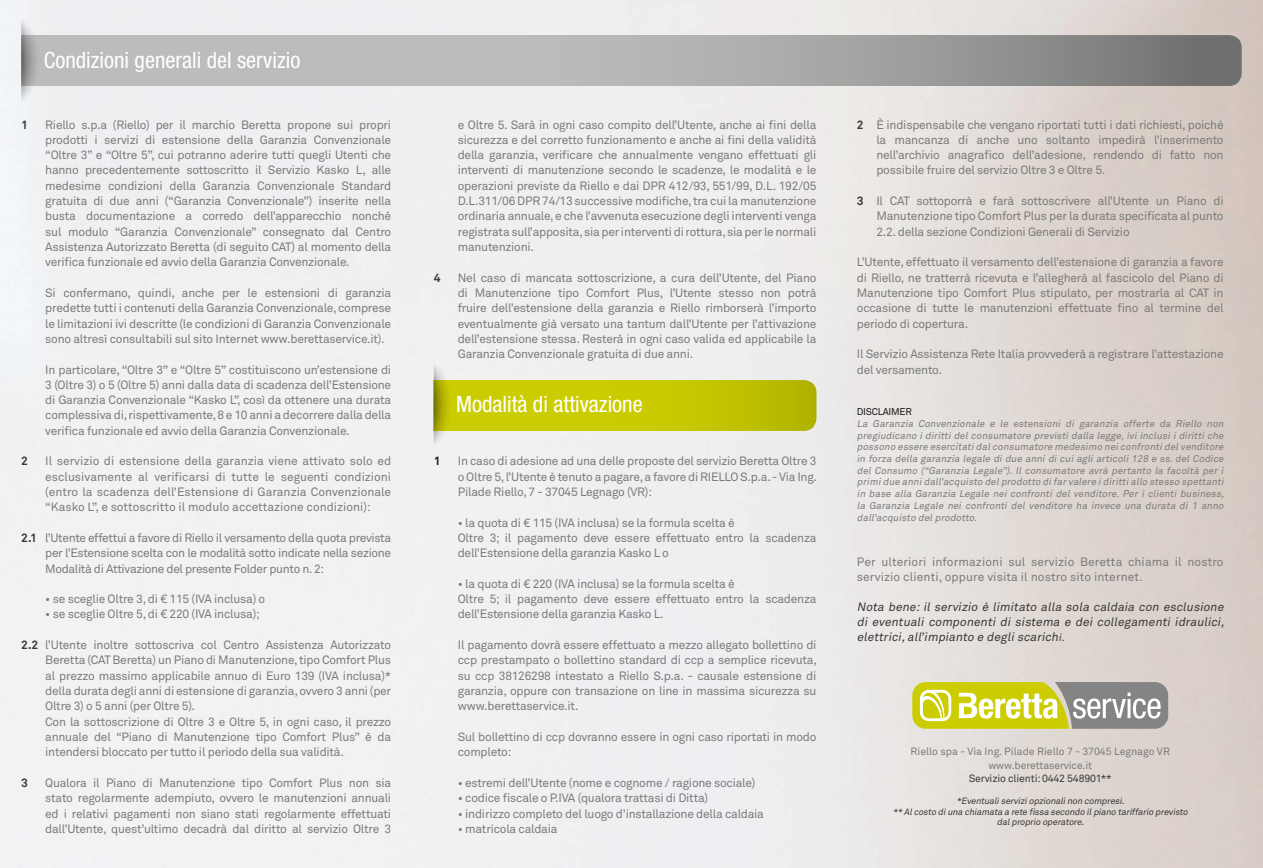
<style>
.page{position:relative;width:1263px;height:868px;background:#fff}
.page>*{position:absolute;margin:0;border:0;box-sizing:border-box;transform-origin:0 0}
.t1{font:condensed 22.5px "Helvetica Neue";color:#fff}
.t2{font:12px/15.3px "Akkurat Pro";letter-spacing:-.02em;color:#7b7b7a;text-align:justify}
.t3{font:italic 12px/15px "Akkurat Pro";color:#3a3938;text-align:justify}
.t4{font:12px/15px "Akkurat Pro";letter-spacing:.01em;color:#7b7b7a}
.t5{font:700 12px "Akkurat Pro";color:#3a3938}
.t6{font:700 12px "Akkurat Pro";color:#171715}
.t7{font:10.5px/13.5px "Akkurat Pro";color:#7b7b7a;text-align:center}
.t8{font:10.5px "Akkurat Pro";letter-spacing:-.015em;color:#3a3938}
.t9{font:italic 9.75px/11.7px "Akkurat Pro";color:#7b7b7a;text-align:justify}
.t10{font:9.75px "Akkurat Pro";letter-spacing:-.025em;color:#171715}
.t11{font:italic 9px/10.8px "Akkurat Pro";color:#3a3938;text-align:center}
.s1{font-weight:700;color:#3a3938}
.s2{font-size:10.5px}
</style>
<div class="page">
<img style="left:0;top:0;width:1263px;height:867px">
<svg style="left:40px;top:35px;width:832px;height:51px;background:#b7b7b7"></svg>
<svg style="left:872px;top:35px;width:370px;height:51px;background:#888887"></svg>
<img style="left:21px;top:19px;width:19px;height:83px">
<svg style="left:912px;top:682px;width:256px;height:46px"></svg>
<svg style="left:452px;top:380px;width:364px;height:51px;background:#c5c700"></svg>
<img style="left:434px;top:362px;width:18px;height:84px">
<h1 class="t1" style="left:44px;top:47px;width:258px">Condizioni generali del servizio</h1>
<p class="t5" style="left:21px;top:117px;width:8px">1</p>
<p class="t2" style="left:45px;top:117px;width:347px">Riello s.p.a (Riello) per il marchio Beretta propone sui propri prodotti i servizi di estensione della Garanzia Convenzionale “Oltre 3” e “Oltre 5”, cui potranno aderire tutti quegli Utenti che hanno precedentemente sottoscritto il Servizio Kasko L, alle medesime condizioni della Garanzia Convenzionale Standard gratuita di due anni (“Garanzia Convenzionale”) inserite nella busta documentazione a corredo dell’apparecchio nonché sul modulo “Garanzia Convenzionale” consegnato dal Centro Assistenza Autorizzato Beretta (di seguito CAT) al momento della verifica funzionale ed avvio della Garanzia Convenzionale.</p>
<p class="t2" style="left:45px;top:285px;width:347px">Si confermano, quindi, anche per le estensioni di garanzia predette tutti i contenuti della Garanzia Convenzionale, comprese le limitazioni ivi descritte (le condizioni di Garanzia Convenzionale sono altresì consultabili sul sito Internet www.berettaservice.it).</p>
<p class="t2" style="left:45px;top:362px;width:347px">In particolare, “Oltre 3” e “Oltre 5” costituiscono un’estensione di 3 (Oltre 3) o 5 (Oltre 5) anni dalla data di scadenza dell’Estensione di Garanzia Convenzionale “Kasko L”, così da ottenere una durata complessiva di, rispettivamente, 8 e 10 anni a decorrere dalla della verifica funzionale ed avvio della Garanzia Convenzionale.</p>
<p class="t5" style="left:21px;top:453px;width:8px">2</p>
<p class="t2" style="left:45px;top:454px;width:347px">Il servizio di estensione della garanzia viene attivato solo ed esclusivamente al verificarsi di tutte le seguenti condizioni (entro la scadenza dell’Estensione di Garanzia Convenzionale “Kasko L”, e sottoscritto il modulo accettazione condizioni):</p>
<p class="t2" style="left:45px;top:530px;width:347px;text-indent:-24px"><span class="s1">2.1</span> l’Utente effettui a favore di Riello il versamento della quota prevista per l’Estensione scelta con le modalità sotto indicate nella sezione Modalità di Attivazione del presente Folder punto n. 2:</p>
<p class="t2" style="left:45px;top:591px;width:222px">• se sceglie Oltre 3, di € 115 (IVA inclusa) o</p>
<p class="t2" style="left:45px;top:607px;width:216px">• se sceglie Oltre 5, di € 220 (IVA inclusa);</p>
<p class="t2" style="left:45px;top:637px;width:347px;text-align:left;text-indent:-24px"><span class="s1">2.2</span> l’Utente inoltre sottoscriva col Centro Assistenza Autorizzato Beretta (CAT Beretta) un Piano di Manutenzione, tipo Comfort Plus al prezzo massimo applicabile annuo di Euro 139 (IVA inclusa)* della durata degli anni di estensione di garanzia, ovvero 3 anni (per Oltre 3) o 5 anni (per Oltre 5).<br>Con la sottoscrizione di Oltre 3 e Oltre 5, in ogni caso, il prezzo annuale del “Piano di Manutenzione tipo Comfort Plus” è da intendersi bloccato per tutto il periodo della sua validità.</p>
<p class="t5" style="left:21px;top:775px;width:8px">3</p>
<p class="t2" style="left:45px;top:775px;width:347px">Qualora il Piano di Manutenzione tipo Comfort Plus non sia stato regolarmente adempiuto, ovvero le manutenzioni annuali ed i relativi pagamenti non siano stati regolarmente effettuati dall’Utente, quest’ultimo decadrà dal diritto al servizio Oltre 3</p>
<p class="t2" style="left:458px;top:117px;width:360px">e Oltre 5. Sarà in ogni caso compito dell’Utente, anche ai fini della sicurezza e del corretto funzionamento e anche ai fini della validità della garanzia, verificare che annualmente vengano effettuati gli interventi di manutenzione secondo le scadenze, le modalità e le operazioni previste da Riello e dai DPR 412/93, 551/99, D.L. 192/05<br>D.L.311/06 DPR 74/13 successive modifiche, tra cui la manutenzione ordinaria annuale, e che l’avvenuta esecuzione degli interventi venga registrata sull’apposita, sia per interventi di rottura, sia per le normali manutenzioni.</p>
<p class="t5" style="left:434px;top:270px;width:8px">4</p>
<p class="t2" style="left:458px;top:270px;width:360px">Nel caso di mancata sottoscrizione, a cura dell’Utente, del Piano di Manutenzione tipo Comfort Plus, l’Utente stesso non potrà fruire dell’estensione della garanzia e Riello rimborserà l’importo eventualmente già versato una tantum dall’Utente per l’attivazione dell’estensione stessa. Resterà in ogni caso valida ed applicabile la Garanzia Convenzionale gratuita di due anni.</p>
<h1 class="t1" style="left:456px;top:391px;width:188px">Modalità di attivazione</h1>
<p class="t6" style="left:434px;top:453px;width:8px">1</p>
<p class="t2" style="left:458px;top:454px;width:361px">In caso di adesione ad una delle proposte del servizio Beretta Oltre 3 o Oltre 5, l’Utente è tenuto a pagare, a favore di RIELLO S.p.a. - Via Ing.<br>Pilade Riello, 7 - 37045 Legnago (VR):</p>
<p class="t2" style="left:458px;top:515px;width:360px;text-align:left">• la quota di € 115 (IVA inclusa) se la formula scelta è<br>Oltre 3; il pagamento deve essere effettuato entro la scadenza dell’Estensione della garanzia Kasko L o</p>
<p class="t2" style="left:458px;top:576px;width:360px;text-align:left">• la quota di € 220 (IVA inclusa) se la formula scelta è<br>Oltre 5; il pagamento deve essere effettuato entro la scadenza dell’Estensione della garanzia Kasko L.</p>
<p class="t2" style="left:458px;top:637px;width:361px">Il pagamento dovrà essere effettuato a mezzo allegato bollettino di ccp prestampato o bollettino standard di ccp a semplice ricevuta, su ccp 38126298 intestato a Riello S.p.a. - causale estensione di garanzia, oppure con transazione on line in massima sicurezza su www.berettaservice.it.</p>
<p class="t2" style="left:458px;top:729px;width:360px">Sul bollettino di ccp dovranno essere in ogni caso riportati in modo completo:</p>
<p class="t2" style="left:458px;top:775px;width:299px">• estremi dell’Utente (nome e cognome / ragione sociale)</p>
<p class="t2" style="left:458px;top:790px;width:252px">• codice fiscale o P.IVA (qualora trattasi di Ditta)</p>
<p class="t2" style="left:458px;top:805px;width:308px">• indirizzo completo del luogo d’installazione della caldaia</p>
<p class="t2" style="left:458px;top:821px;width:101px">• matricola caldaia</p>
<p class="t2" style="left:876px;top:117px;width:349px;text-indent:-20px"><span class="s1">2</span> È indispensabile che vengano riportati tutti i dati richiesti, poiché la mancanza di anche uno soltanto impedirà l’inserimento nell’archivio anagrafico dell’adesione, rendendo di fatto non possibile fruire del servizio Oltre 3 e Oltre 5.</p>
<p class="t2" style="left:876px;top:193px;width:349px;text-indent:-20px"><span class="s1">3</span> Il CAT sottoporrà e farà sottoscrivere all’Utente un Piano di Manutenzione tipo Comfort Plus per la durata specificata al punto 2.2. della sezione Condizioni Generali di Servizio</p>
<p class="t2" style="left:857px;top:255px;width:368px">L’Utente, effettuato il versamento dell’estensione di garanzia a favore di Riello, ne tratterrà ricevuta e l’allegherà al fascicolo del Piano di Manutenzione tipo Comfort Plus stipulato, per mostrarla al CAT in occasione di tutte le manutenzioni effettuate fino al termine del periodo di copertura.</p>
<p class="t2" style="left:857px;top:346px;width:368px">Il Servizio Assistenza Rete Italia provvederà a registrare l’attestazione del versamento.</p>
<p class="t10" style="left:857px;top:406px;width:56px">DISCLAIMER</p>
<p class="t9" style="left:857px;top:418px;width:371px">La Garanzia Convenzionale e le estensioni di garanzia offerte da Riello non pregiudicano i diritti del consumatore previsti dalla legge,ivi inclusi i diritti che possono essere esercitatidalconsumatore medesimo neiconfrontidelvenditore in forza della garanzia legale di due anni di cui agli articoli 128 e ss.del Codice del Consumo (“Garanzia Legale”). Il consumatore avrà pertanto la facoltà per i primidue annidall’acquisto delprodotto difar valere idirittiallo stesso spettanti in base alla Garanzia Legale nei confronti del venditore. Per i clienti business, la Garanzia Legale nei confronti del venditore ha invece una durata di 1 anno dall’acquisto delprodotto.</p>
<p class="t4" style="left:857px;top:554px;width:368px">Per ulteriori informazioni sul servizio Beretta chiama il nostro servizio clienti, oppure visita il nostro sito internet.</p>
<p class="t3" style="left:857px;top:599px;width:371px">Nota bene: il servizio è limitato alla sola caldaia con esclusione di eventuali componenti di sistema e dei collegamenti idraulici, elettrici,all’impianto e degliscarich<span class="s2">i.</span></p>
<p class="t7" style="left:910px;top:744px;width:261px">Riello spa - Via Ing. Pilade Riello 7 - 37045 Legnago VR www.berettaservice.it</p>
<p class="t8" style="left:969px;top:772px;width:145px">Servizio clienti: 0442 548901**</p>
<p class="t11" style="left:893px;top:795px;width:299px">*Eventualiserviziopzionalinon compresi.<br>** Alcosto diuna chiamata a rete fissa secondo ilpiano tariffario previsto dalproprio operatore.</p>
</div>
